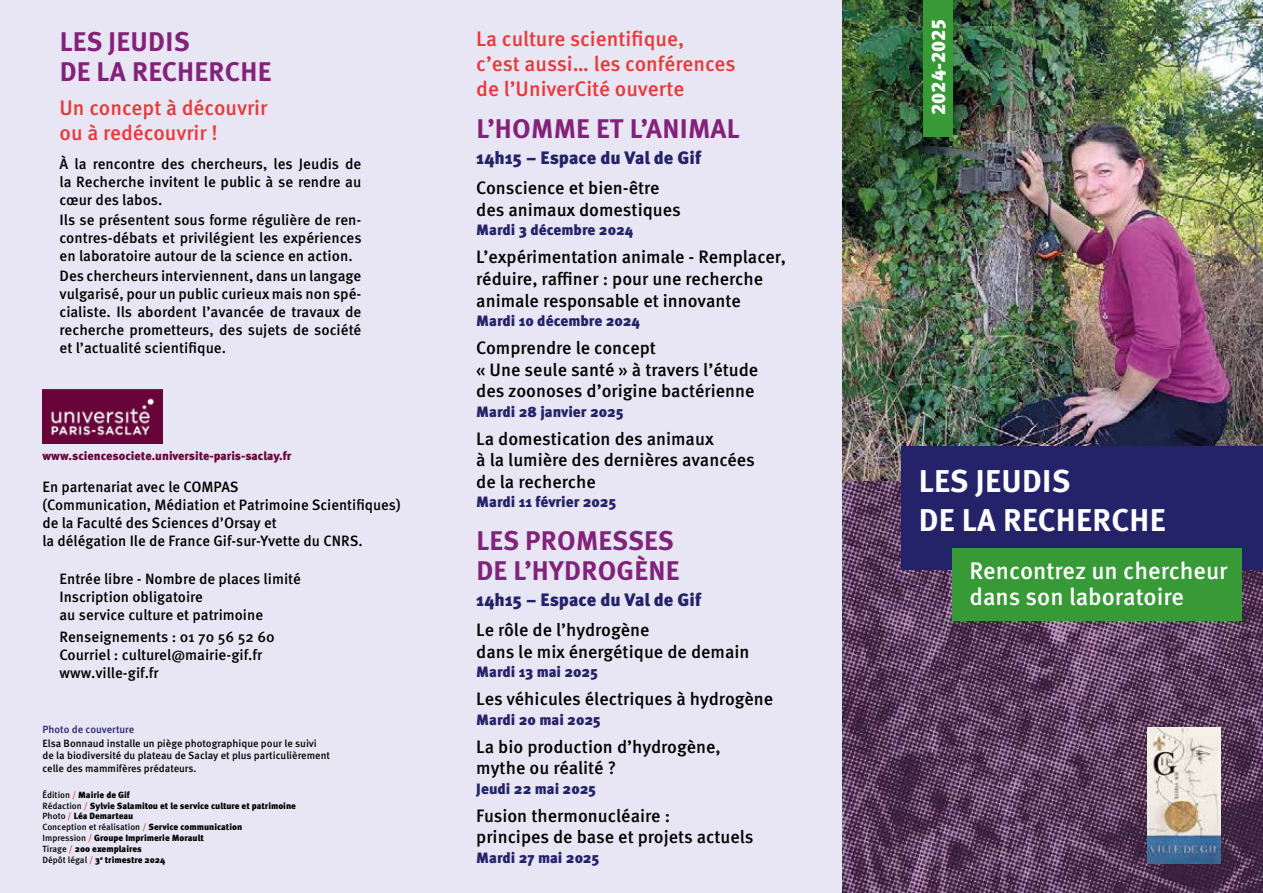
<style>
.page{position:relative;width:1263px;height:893px;background:#fff}
.page>*{position:absolute;margin:0;border:0;box-sizing:border-box;transform-origin:0 0}
.t1{font:700 31.5px/39px "Meta Pro";letter-spacing:.01em;color:#fff}
.t2{font:700 27px/30px "Meta Pro";letter-spacing:.01em;color:#83227a}
.t3{font:500 24px/25.5px "Meta Pro";color:#fff}
.t4{font:500 21px/25.2px "Meta Pro";color:#e73939}
.t5{font:900 19.5px "Meta Pro";color:#fff}
.t6{font:500 18px/21.6px "Meta Pro";color:#000}
.t7{font:900 18px "Meta Pro";color:#24236a}
.t8{font:500 15px/18px "Meta Pro";color:#000;text-align:justify}
.t9{font:900 15px "Meta Pro";letter-spacing:-.005em;color:#24236a}
.t10{font:900 12px "Meta Pro";letter-spacing:-.005em;color:#69043b}
.t11{font:500 10.5px/12.8px "Meta Pro";color:#000}
.t12{font:500 10.5px "Meta Pro";letter-spacing:-.005em;color:#24236a}
.t13{font:900 9px/10.8px "Meta Pro";color:#000}
.s1{font-weight:500}
.s2{font-weight:500;color:#e73939}
</style>
<div class="page">
<img style="left:842px;top:0;width:421px;height:893px">
<div style="left:0;top:0;width:842px;height:893px;background:#e8e6f4"></div>
<div style="left:901px;top:446px;width:362px;height:124px;background:#24236a"></div>
<div style="left:952px;top:549px;width:290px;height:72px;background:#389a37"></div>
<div style="left:923px;top:0;width:29px;height:136px;background:#389a37"></div>
<img style="left:43px;top:389px;width:120px;height:54px">
<img style="left:1148px;top:728px;width:72px;height:135px">
<h2 class="t2" style="left:60px;top:25px;width:213px">LES JEUDIS<br>DE LA RECHERCHE</h2>
<h3 class="t4" style="left:60px;top:94px;width:209px">Un concept à découvrir ou à redécouvrir !</h3>
<p class="t8" style="left:60px;top:153px;width:303px">À la rencontre des chercheurs, les Jeudis de la Recherche invitent le public à se rendre au cœur des labos.</p>
<p class="t8" style="left:60px;top:210px;width:304px">Ils se présentent sous forme régulière de ren&shy;contres-débats et privilégient les expériences en laboratoire autour de la science en action.</p>
<p class="t8" style="left:60px;top:266px;width:303px">Des chercheurs interviennent, dans un langage vulgarisé, pour un public curieux mais non spé&shy;cialiste. Ils abordent l’avancée de travaux de recherche prometteurs, des sujets de société et l’actualité scientifique.</p>
<p class="t10" style="left:43px;top:446px;width:250px">www.sciencesociete.universite-paris-saclay.fr</p>
<p class="t8" style="left:43px;top:477px;width:360px;text-align:left">En partenariat avec le COMPAS<br>(Communication, Médiation et Patrimoine Scientifiques) de la Faculté des Sciences d’Orsay et<br>la délégation Ile de France Gif-sur-Yvette du CNRS.</p>
<p class="t8" style="left:60px;top:568px;width:243px;text-align:left">Entrée libre - Nombre de places limité<br>Inscription obligatoire<br>au service culture et patrimoine</p>
<p class="t8" style="left:60px;top:627px;width:217px;text-align:left">Renseignements : 01 70 56 52 60<br>Courriel : culturel@mairie-gif.fr www.ville-gif.fr</p>
<p class="t12" style="left:43px;top:721px;width:93px">Photo de couverture</p>
<p class="t11" style="left:43px;top:736px;width:289px">Elsa Bonnaud installe un piège photographique pour le suivi de la biodiversité du plateau de Saclay et plus particulièrement celle des mammifères prédateurs.</p>
<p class="t13" style="left:43px;top:789px;width:255px"><span class="s1">Édition</span> <span class="s2">/</span> Mairie de Gif<br><span class="s1">Rédaction</span> <span class="s2">/</span> Sylvie Salamitou et le service culture et patrimoine <span class="s1">Photo</span> <span class="s2">/</span> Léa Demarteau<br><span class="s1">Conception et réalisation</span> <span class="s2">/</span> Service communication<br><span class="s1">Impression</span> <span class="s2">/</span> Groupe Imprimerie Morault<br><span class="s1">Tirage</span> <span class="s2">/</span> 200 exemplaires<br><span class="s1">Dépôt légal</span> <span class="s2">/</span> 3<sup>e</sup> trimestre 2024</p>
<h3 class="t4" style="left:476px;top:24px;width:261px">La culture scientifique,<br>c’est aussi… les conférences de l’UniverCité ouverte</h3>
<h2 class="t2" style="left:476px;top:112px;width:265px">L’HOMME ET L’ANIMAL</h2>
<p class="t7" style="left:476px;top:144px;width:227px">14h15 – Espace du Val de Gif</p>
<p class="t6" style="left:476px;top:176px;width:206px">Conscience et bien-être des animaux domestiques</p>
<p class="t9" style="left:476px;top:218px;width:158px">Mardi 3 décembre 2024</p>
<p class="t6" style="left:476px;top:245px;width:311px">L’expérimentation animale - Remplacer, réduire, raffiner : pour une recherche animale responsable et innovante</p>
<p class="t9" style="left:476px;top:309px;width:165px">Mardi 10 décembre 2024</p>
<p class="t6" style="left:476px;top:336px;width:283px">Comprendre le concept<br>« Une seule santé » à travers l’étude des zoonoses d’origine bactérienne</p>
<p class="t9" style="left:476px;top:400px;width:149px">Mardi 28 janvier 2025</p>
<p class="t6" style="left:476px;top:427px;width:280px">La domestication des animaux<br>à la lumière des dernières avancées de la recherche</p>
<p class="t9" style="left:476px;top:490px;width:142px">Mardi 11 février 2025</p>
<h2 class="t2" style="left:476px;top:524px;width:204px">LES PROMESSES<br>DE L’HYDROGÈNE</h2>
<p class="t7" style="left:476px;top:586px;width:227px">14h15 – Espace du Val de Gif</p>
<p class="t6" style="left:476px;top:618px;width:275px">Le rôle de l’hydrogène<br>dans le mix énergétique de demain</p>
<p class="t9" style="left:476px;top:660px;width:123px">Mardi 13 mai 2025</p>
<p class="t6" style="left:476px;top:687px;width:299px">Les véhicules électriques à hydrogène</p>
<p class="t9" style="left:476px;top:708px;width:126px">Mardi 20 mai 2025</p>
<p class="t6" style="left:476px;top:735px;width:246px">La bio production d’hydrogène, mythe ou réalité ?</p>
<p class="t9" style="left:476px;top:777px;width:121px">Jeudi 22 mai 2025</p>
<p class="t6" style="left:476px;top:804px;width:279px">Fusion thermonucléaire :<br>principes de base et projets actuels</p>
<p class="t9" style="left:476px;top:846px;width:125px">Mardi 27 mai 2025</p>
<h3 class="t5" style="left:923px;top:115px;width:97px;rotate:-90deg">2024-2025</h3>
<h1 class="t1" style="left:919px;top:459px;width:248px">LES JEUDIS<br>DE LA RECHERCHE</h1>
<h3 class="t3" style="left:969px;top:557px;width:259px">Rencontrez un chercheur dans son laboratoire</h3>
</div>
